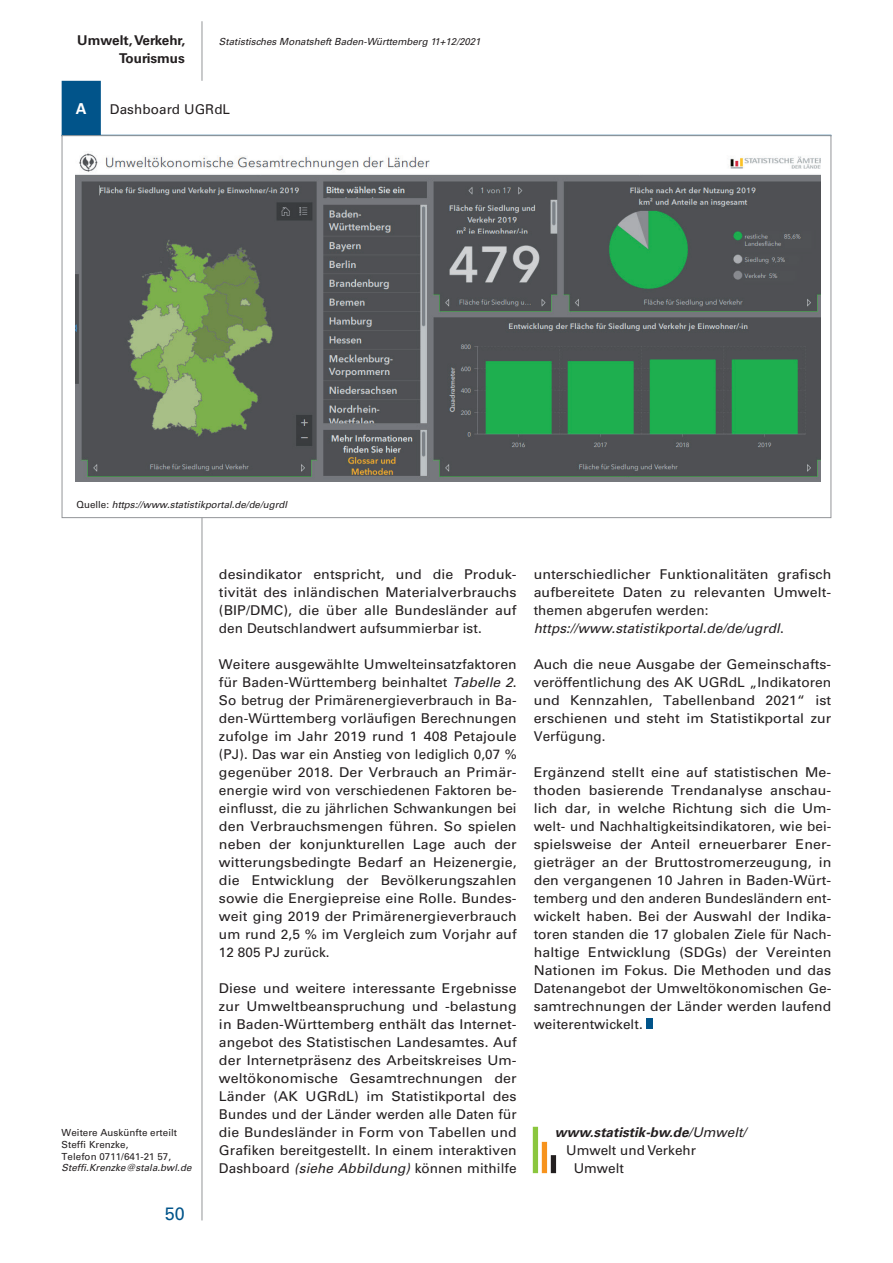
<style>
.page{position:relative;width:893px;height:1263px;background:#fff}
.page>*{position:absolute;margin:0;border:0;box-sizing:border-box;transform-origin:0 0}
.t1{font:18px "Univers";color:#01548a}
.t2{font:700 15px "Univers";color:#fff}
.t3{font:13.5px/18px "Univers";letter-spacing:.005em;color:#231f20;text-align:justify;scale:1.05 1}
.t4{font:13.5px/18px "Univers";letter-spacing:.005em;color:#231f20;text-align:justify}
.t5{font:13.5px/18px "Univers";letter-spacing:.005em;color:#231f20;text-align:justify;scale:1.04 1}
.t6{font:italic 700 13.5px "Univers";color:#231f20}
.t7{font:700 13.5px "Univers";color:#231f20}
.t8{font:italic 9.75px "Univers";color:#231f20}
.t9{font:9.75px/11.7px "Univers";letter-spacing:.005em;color:#231f20}
.s1{font-style:normal}
.s2{font-style:italic}
.s3{font-weight:400}
</style>
<div class="page">
<hr style="left:202px;top:21px;width:1px;height:1199px;background:#939598">
<div style="left:647px;top:1019px;width:6px;height:10px;background:#01548a"></div>
<div style="left:533px;top:1127px;width:5px;height:46px;background:#8bc63e"></div>
<div style="left:542px;top:1142px;width:5px;height:31px;background:#f7931d"></div>
<div style="left:551px;top:1155px;width:5px;height:18px;background:#231f20"></div>
<div style="left:62px;top:82px;width:769px;height:53px;background:#fff"></div>
<div style="left:62px;top:81px;width:769px;height:55px;border:2px solid #fff"></div>
<div style="left:62px;top:81px;width:39px;height:55px;background:#01548a;border:2px solid #01548a"></div>
<div style="left:62px;top:135px;width:769px;height:383px;background:#fff;border:1px solid #939598"></div>
<img style="left:76px;top:153px;width:744px;height:329px">
<p class="t7" style="left:77px;top:32px;width:110px">Umwelt, Verkehr,</p>
<p class="t8" style="left:219px;top:35px;width:263px">Statistisches Monatsheft Baden-Württemberg 11+12/2021</p>
<p class="t7" style="left:119px;top:50px;width:67px">Tourismus</p>
<p class="t2" style="left:76px;top:100px;width:12px">A</p>
<p class="t4" style="left:110px;top:100px;width:122px">Dashboard UGRdL</p>
<p class="t8" style="left:77px;top:499px;width:212px"><span class="s1">Quelle:</span> https://www.statistikportal.de/de/ugrdl</p>
<p class="t9" style="left:62px;top:1127px;width:117px">Weitere Auskünfte erteilt<br>Steffi Krenzke,<br>Telefon 0711/641-21 57,</p>
<p class="t8" style="left:62px;top:1162px;width:131px">Steffi.Krenzke@stala.bwl.de</p>
<h1 class="t1" style="left:165px;top:1203px;width:22px">50</h1>
<p class="t3" style="left:219px;top:565px;width:285px">desindikator entspricht, und die Produk&shy;tivität des inländischen Materialverbrauchs (BIP/DMC), die über alle Bundesländer auf den Deutschlandwert aufsummierbar ist.</p>
<p class="t4" style="left:219px;top:655px;width:299px">Weitere ausgewählte Umwelteinsatzfaktoren für Baden-Württemberg beinhaltet <span class="s2">Tabelle 2</span>.<br>So betrug der Primärenergieverbrauch in Ba&shy;den-Württemberg vorläufigen Berechnungen zufolge im Jahr 2019 rund 1 408 Petajoule (PJ). Das war ein Anstieg von lediglich 0,07 % gegenüber 2018. Der Verbrauch an Primär&shy;energie wird von verschiedenen Faktoren be&shy;einflusst, die zu jährlichen Schwankungen bei den Verbrauchsmengen führen. So spielen neben der konjunkturellen Lage auch der witterungsbedingte Bedarf an Heizenergie, die Entwicklung der Bevölkerungszahlen sowie die Energiepreise eine Rolle. Bundes&shy;weit ging 2019 der Primärenergieverbrauch um rund 2,5 % im Vergleich zum Vorjahr auf 12 805 PJ zurück.</p>
<p class="t3" style="left:219px;top:979px;width:285px">Diese und weitere interessante Ergebnisse zur Umweltbeanspruchung und -belastung in Baden-Württemberg enthält das Internet&shy;angebot des Statistischen Landesamtes. Auf der Internetpräsenz des Arbeitskreises Um&shy;weltökonomische Gesamtrechnungen der Länder (AK UGRdL) im Statistikportal des Bundes und der Länder werden alle Daten für die Bundesländer in Form von Tabellen und Grafiken bereitgestellt. In einem interaktiven Dashboard <span class="s2">(siehe Abbildung)</span> können mithilfe</p>
<p class="t3" style="left:534px;top:565px;width:285px;text-align:left">unterschiedlicher Funktionalitäten grafisch aufbereitete Daten zu relevanten Umwelt&shy;themen abgerufen werden: <span class="s2">https://www.statistikportal.de/de/ugrdl</span>.</p>
<p class="t5" style="left:534px;top:655px;width:288px">Auch die neue Ausgabe der Gemeinschafts&shy;veröffentlichung des AK UGRdL „Indikatoren und Kennzahlen, Tabellenband 2021“ ist erschienen und steht im Statistikportal zur Verfügung.</p>
<p class="t3" style="left:534px;top:763px;width:285px">Ergänzend stellt eine auf statistischen Me&shy;thoden basierende Trendanalyse anschau&shy;lich dar, in welche Richtung sich die Um&shy;welt- und Nachhaltigkeitsindikatoren, wie bei&shy;spielsweise der Anteil erneuerbarer Ener&shy;gieträger an der Bruttostromerzeugung, in den vergangenen 10 Jahren in Baden-Würt&shy;temberg und den anderen Bundesländern ent&shy;wickelt haben. Bei der Auswahl der Indika&shy;toren standen die 17 globalen Ziele für Nach&shy;haltige Entwicklung (SDGs) der Vereinten Nationen im Fokus. Die Methoden und das Datenangebot der Umweltökonomischen Ge&shy;samtrechnungen der Länder werden laufend weiterentwickelt.</p>
<p class="t6" style="left:555px;top:1124px;width:193px">www.statistik-bw.de<span class="s3">/Umwelt/</span></p>
<p class="t4" style="left:566px;top:1141px;width:131px">Umwelt und Verkehr</p>
<p class="t4" style="left:574px;top:1159px;width:52px">Umwelt</p>
</div>
